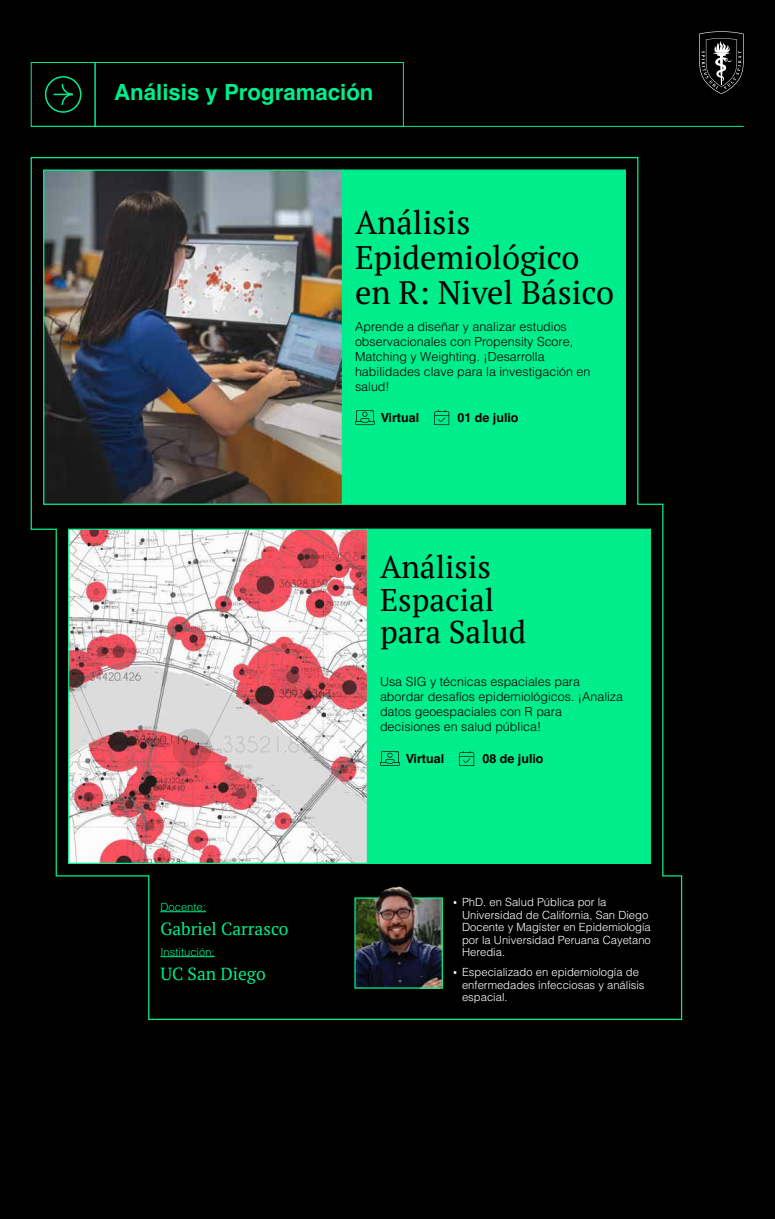
<style>
.page{position:relative;width:775px;height:1219px;background:#000}
.page>*{position:absolute;margin:0;border:0;box-sizing:border-box;transform-origin:0 0}
.t1{font:32.5px/35px "PT Serif";color:#000}
.t2{font:31.25px/32.5px "PT Serif";color:#000}
.t3{font:700 22.25px "Helvetica";color:#00ed8c}
.t4{font:17.5px "PT Serif";color:#00ed8c}
.t5{font:300 12.5px/15px "Helvetica";color:#000}
.t6{font:700 12.5px "Helvetica";color:#000}
.t7{font:300 11.25px/12.5px "Helvetica";color:#fff}
.t8{font:300 11.25px "Helvetica";color:#00ed8c}
</style>
<div class="page">
<svg style="left:699px;top:31px;width:45px;height:63px"></svg>
<svg style="left:45px;top:76px;width:36px;height:37px"></svg>
<div style="left:31px;top:62px;width:65px;height:65px;border:1px solid #00ed8c"></div>
<div style="left:95px;top:62px;width:309px;height:65px;border:1px solid #00ed8c"></div>
<hr style="left:31px;top:126px;width:713px;height:1px;background:#00ed8c">
<img style="left:30px;top:157px;width:653px;height:863px">
<img style="left:356px;top:899px;width:85px;height:87px">
<div style="left:354px;top:897px;width:89px;height:91px;border:1px solid #00ed8c"></div>
<img style="left:376px;top:886px;width:37px;height:17px">
<h3 class="t3" style="left:114px;top:74px;width:261px">Análisis y Programación</h3>
<h1 class="t1" style="left:355px;top:204px;width:261px">Análisis<br>Epidemiológico en R: Nivel Básico</h1>
<p class="t5" style="left:355px;top:318px;width:237px">Aprende a diseñar y analizar estudios observacionales con Propensity Score,<br>Matching y Weighting. ¡Desarrolla habilidades clave para la investigación en salud!</p>
<p class="t6" style="left:381px;top:408px;width:40px">Virtual</p>
<p class="t6" style="left:457px;top:408px;width:63px">01 de julio</p>
<p class="t8" style="left:160px;top:897px;width:47px">Docente:</p>
<h3 class="t4" style="left:160px;top:917px;width:130px">Gabriel Carrasco</h3>
<p class="t8" style="left:160px;top:942px;width:56px">Institución:</p>
<h3 class="t4" style="left:160px;top:962px;width:107px">UC San Diego</h3>
<h2 class="t2" style="left:380px;top:550px;width:148px">Análisis<br>Espacial para Salud</h2>
<p class="t5" style="left:380px;top:674px;width:245px">Usa SIG y técnicas espaciales para abordar desafíos epidemiológicos. ¡Analiza datos geoespaciales con R para decisiones en salud pública!</p>
<p class="t6" style="left:406px;top:748px;width:40px">Virtual</p>
<p class="t6" style="left:482px;top:748px;width:63px">08 de julio</p>
<p class="t7" style="left:462px;top:895px;width:190px">PhD. en Salud Pública por la<br>Universidad de California, San Diego<br>Docente y Magíster en Epidemiología por la Universidad Peruana Cayetano<br>Heredia.</p>
<p class="t7" style="left:462px;top:965px;width:184px">Especializado en epidemiología de enfermedades infecciosas y análisis espacial.</p>
</div>
